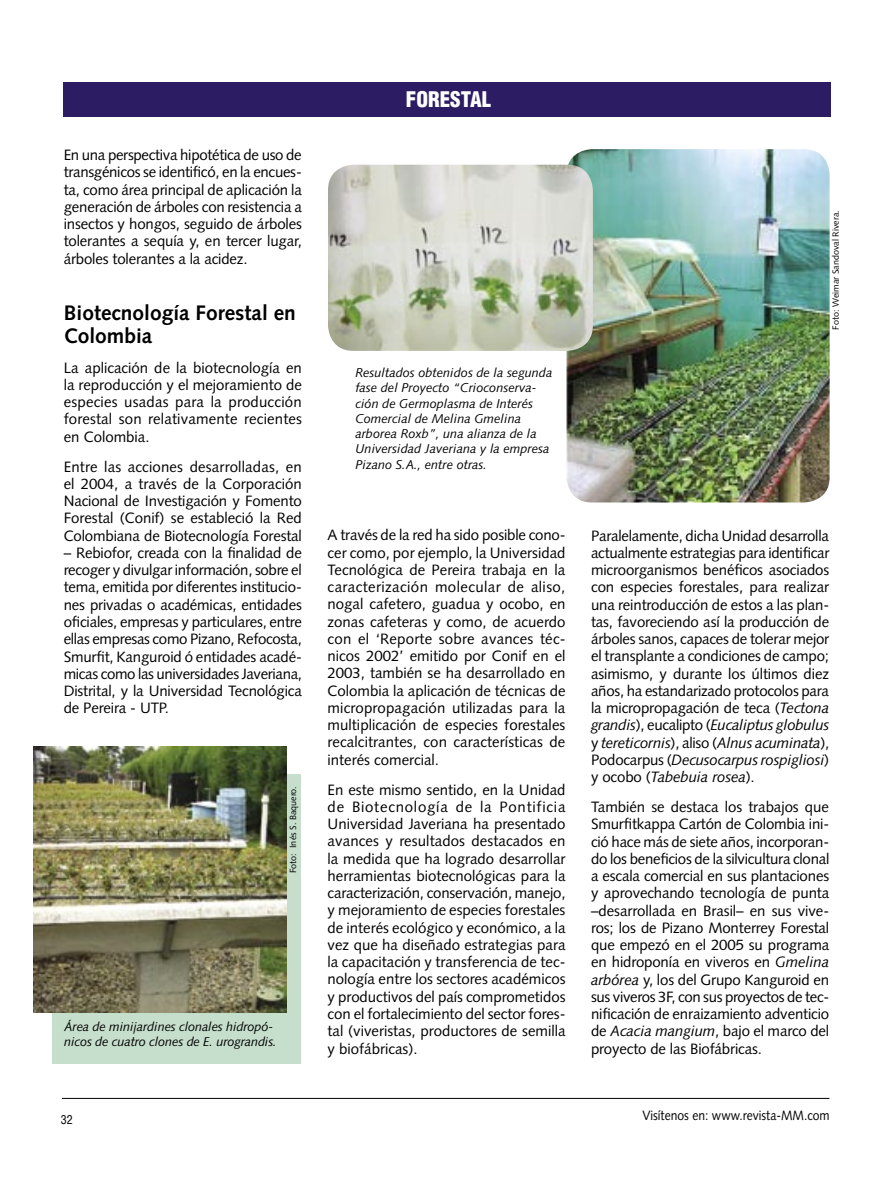
<style>
.page{position:relative;width:893px;height:1191px;background:#fff}
.page>*{position:absolute;margin:0;border:0;box-sizing:border-box;transform-origin:0 0}
.t1{font:700 21px/22.5px "Syntax";color:#000}
.t2{font:900 condensed 21px "Helvetica";color:#fff}
.t3{font:15px/17.2px "Syntax";letter-spacing:-.01em;color:#000;text-align:justify}
.t4{font:13.5px "Syntax";color:#000;scale:.9 1}
.t5{font:italic 12.75px/15.3px "Syntax";color:#000}
.t6{font:condensed 12px "Helvetica";color:#000}
.t7{font:9px "Syntax";color:#000}
.s1{font-style:italic}
</style>
<div class="page">
<hr style="left:62px;top:1098px;width:767px;height:1px;background:#000">
<img style="left:567px;top:149px;width:263px;height:353px">
<div style="left:52px;top:773px;width:249px;height:290px;background:#c6decc"></div>
<img style="left:33px;top:746px;width:253px;height:266px">
<img style="left:328px;top:165px;width:265px;height:186px">
<div style="left:63px;top:82px;width:767px;height:35px;background:#2c1c63"></div>
<p class="t3" style="left:64px;top:146px;width:240px">En una perspectiva hipotética de uso de transgénicos se identificó, en la encues&shy;ta, como área principal de aplicación la generación de árboles con resistencia a insectos y hongos, seguido de árboles tolerantes a sequía y, en tercer lugar, árboles tolerantes a la acidez.</p>
<h1 class="t1" style="left:64px;top:302px;width:234px">Biotecnología Forestal en<br>Colombia</h1>
<p class="t3" style="left:64px;top:359px;width:240px">La aplicación de la biotecnología en la reproducción y el mejoramiento de especies usadas para la producción forestal son relativamente recientes en Colombia.</p>
<p class="t3" style="left:64px;top:458px;width:240px">Entre las acciones desarrolladas, en el 2004, a través de la Corporación Nacional de Investigación y Fomento Forestal (Conif) se estableció la Red Colombiana de Biotecnología Forestal</p>
<p class="t3" style="left:64px;top:544px;width:240px">– Rebiofor, creada con la finalidad de recoger y divulgar información, sobre el tema, emitida por diferentes institucio&shy;nes privadas o académicas, entidades oficiales, empresas y particulares, entre ellas empresas como Pizano, Refocosta, Smurfit, Kanguroid ó entidades acadé&shy;micas como las universidades Javeriana, Distrital, y la Universidad Tecnológica de Pereira - UTP.</p>
<p class="t7" style="left:288px;top:873px;width:88px;rotate:-90deg">Foto: Inés S. Baquero.</p>
<p class="t5" style="left:64px;top:1019px;width:214px">Área de minijardines clonales hidropó&shy;nicos de cuatro clones de E. urograndis.</p>
<h1 class="t2" style="left:406px;top:86px;width:87px">FORESTAL</h1>
<p class="t5" style="left:355px;top:365px;width:199px">Resultados obtenidos de la segunda fase del Proyecto “Crioconserva&shy;ción de Germoplasma de Interés<br>Comercial de Melina Gmelina arborea Roxb”, una alianza de la<br>Universidad Javeriana y la empresa<br>Pizano S.A., entre otras.</p>
<p class="t3" style="left:328px;top:526px;width:239px">A través de la red ha sido posible cono&shy;cer como, por ejemplo, la Universidad Tecnológica de Pereira trabaja en la caracterización molecular de aliso, nogal cafetero, guadua y ocobo, en zonas cafeteras y como, de acuerdo con el ‘Reporte sobre avances téc&shy;nicos 2002’ emitido por Conif en el 2003, también se ha desarrollado en Colombia la aplicación de técnicas de micropropagación utilizadas para la multiplicación de especies forestales recalcitrantes, con características de interés comercial.</p>
<p class="t3" style="left:328px;top:781px;width:239px">En este mismo sentido, en la Unidad de Biotecnología de la Pontificia Universidad Javeriana ha presentado avances y resultados destacados en la medida que ha logrado desarrollar herramientas biotecnológicas para la caracterización, conservación, manejo, y mejoramiento de especies forestales de interés ecológico y económico, a la vez que ha diseñado estrategias para la capacitación y transferencia de tec&shy;nología entre los sectores académicos y productivos del país comprometidos con el fortalecimiento del sector fores&shy;tal (viveristas, productores de semilla y biofábricas).</p>
<p class="t7" style="left:831px;top:330px;width:121px;rotate:-90deg">Foto: Weimar Sandoval Rivera.</p>
<p class="t3" style="left:591px;top:527px;width:240px">Paralelamente, dicha Unidad desarrolla actualmente estrategias para identificar microorganismos benéficos asociados con especies forestales, para realizar una reintroducción de estos a las plan&shy;tas, favoreciendo así la producción de árboles sanos, capaces de tolerar mejor el transplante a condiciones de campo; asimismo, y durante los últimos diez años, ha estandarizado protocolos para la micropropagación de teca (<span class="s1">Tectona grandis</span>), eucalipto (<span class="s1">Eucaliptus globulus </span>y <span class="s1">tereticornis</span>), aliso (<span class="s1">Alnus acuminata</span>), Podocarpus (<span class="s1">Decusocarpus rospigliosi</span>) y ocobo (<span class="s1">Tabebuia rosea</span>).</p>
<p class="t3" style="left:591px;top:798px;width:240px">También se destaca los trabajos que Smurfitkappa Cartón de Colombia ini&shy;ció hace más de siete años, incorporan&shy;do los beneficios de la silvicultura clonal a escala comercial en sus plantaciones y aprovechando tecnología de punta –desarrollada en Brasil– en sus vive&shy;ros; los de Pizano Monterrey Forestal que empezó en el 2005 su programa en hidroponía en viveros en <span class="s1">Gmelina arbórea</span> y, los del Grupo Kanguroid en sus viveros 3F, con sus proyectos de tec&shy;nificación de enraizamiento adventicio de <span class="s1">Acacia mangium</span>, bajo el marco del proyecto de las Biofábricas.</p>
<p class="t6" style="left:61px;top:1112px;width:13px">32</p>
<p class="t4" style="left:643px;top:1107px;width:209px">Visítenos en: www.revista-MM.com</p>
</div>
